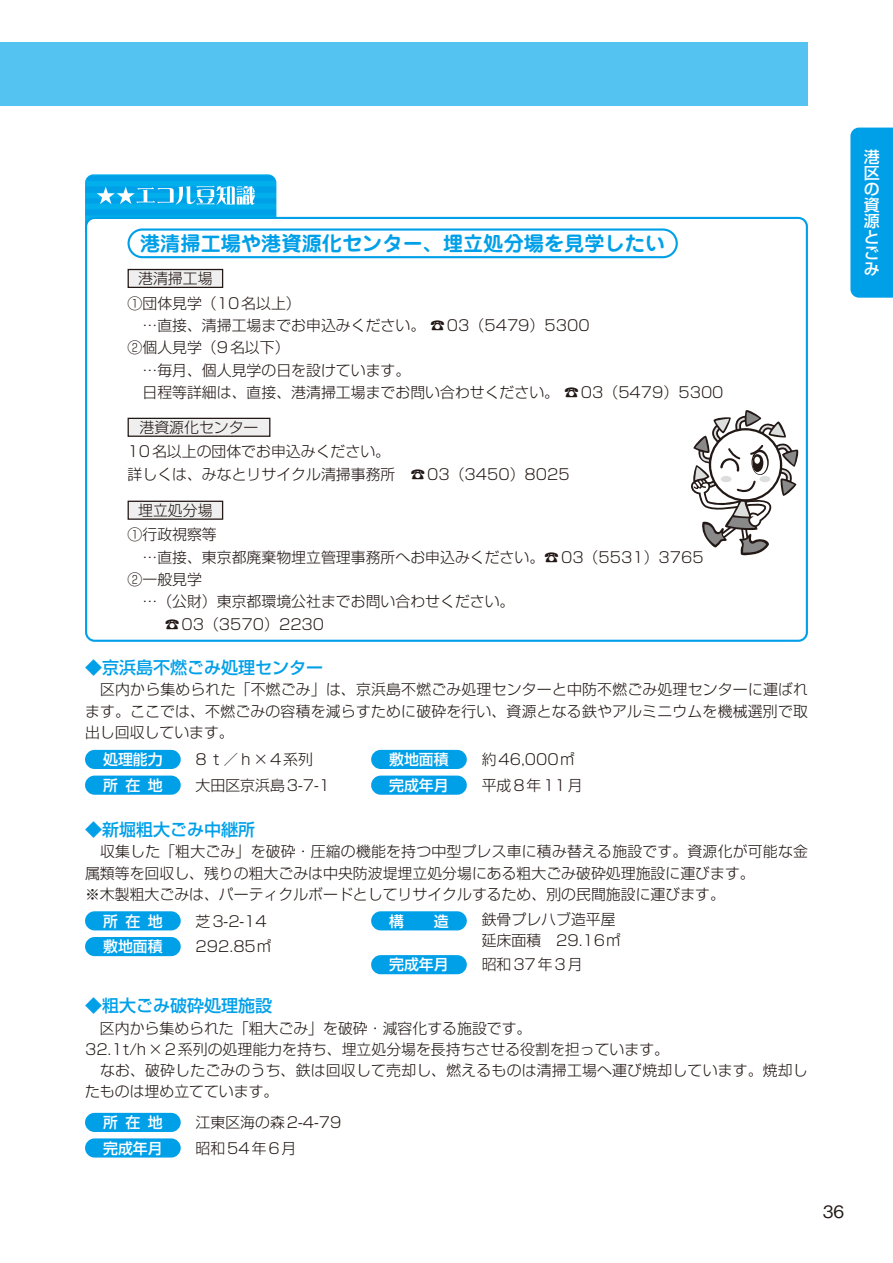
<style>
.page{position:relative;width:893px;height:1263px;background:#fff}
.page>*{position:absolute;margin:0;border:0;box-sizing:border-box;transform-origin:0 0}
.t1{font:700 20.25px "Jun 501 Pro";color:#00a0e9}
.t2{font:500 16.95px "Shin Go Pro";color:#00a0e9}
.t3{font:500 16.95px "Gothic BBB Pro";color:#221815}
.t4{font:500 15.9px/15.9px "Shin Go Pro";color:#fff;text-align:justify}
.t5{font:300 14.85px/21.3px "Shin Go Pro";color:#221815}
.t6{font:500 14.85px "Shin Go Pro";color:#fff}
.t7{font:300 14.85px/25.7px "Shin Go Pro";letter-spacing:.065em;color:#221815}
.t8{font:300 14.85px "Shin Go Pro";letter-spacing:.125em;color:#221815}
</style>
<div class="page">
<div style="left:850px;top:128px;width:43px;height:170px;background:#00a0e9"></div>
<div style="left:0;top:43px;width:808px;height:63px;background:#54c3f1"></div>
<div style="left:85px;top:750px;width:96px;height:19px;background:#00a0e9;border-radius:10px"></div>
<div style="left:85px;top:775px;width:96px;height:20px;background:#00a0e9;border-radius:10px"></div>
<div style="left:371px;top:775px;width:96px;height:20px;background:#00a0e9;border-radius:10px"></div>
<div style="left:371px;top:750px;width:96px;height:19px;background:#00a0e9;border-radius:10px"></div>
<div style="left:85px;top:911px;width:96px;height:19px;background:#00a0e9;border-radius:10px"></div>
<div style="left:85px;top:937px;width:96px;height:19px;background:#00a0e9;border-radius:10px"></div>
<div style="left:371px;top:911px;width:96px;height:19px;background:#00a0e9;border-radius:10px"></div>
<div style="left:371px;top:955px;width:96px;height:19px;background:#00a0e9;border-radius:10px"></div>
<div style="left:85px;top:1113px;width:96px;height:19px;background:#00a0e9;border-radius:10px"></div>
<div style="left:85px;top:1138px;width:96px;height:19px;background:#00a0e9;border-radius:10px"></div>
<div style="left:85px;top:174px;width:191px;height:49px;background:#00a7ea"></div>
<svg style="left:97px;top:186px;width:158px;height:19px"></svg>
<div style="left:86px;top:218px;width:721px;height:423px;background:#fff;border-radius:9px"></div>
<div style="left:85px;top:217px;width:723px;height:425px;border:2px solid #00a0e9;border-radius:9px"></div>
<div style="left:128px;top:228px;width:550px;height:30px;border:2px solid #00a0e9;border-radius:14px"></div>
<div style="left:128px;top:269px;width:95px;height:18px;background:#efefef"></div>
<div style="left:128px;top:269px;width:95px;height:19px;border:1px solid #221815"></div>
<div style="left:128px;top:418px;width:142px;height:18px;background:#efefef"></div>
<div style="left:128px;top:418px;width:142px;height:19px;border:1px solid #221815"></div>
<div style="left:128px;top:501px;width:95px;height:18px;background:#efefef"></div>
<div style="left:128px;top:501px;width:95px;height:19px;border:1px solid #221815"></div>
<svg style="left:691px;top:410px;width:107px;height:145px"></svg>
<h1 class="t1" style="left:140px;top:227px;width:527px">港清掃工場や港資源化センター、埋立処分場を見学したい</h1>
<p class="t5" style="left:128px;top:264px;width:175px;line-height:24.5px;text-indent:11px">港清掃工場<br>①団体見学（10名以上）</p>
<p class="t5" style="left:142px;top:313px;width:449px">…直接、清掃工場までお申込みください。 ☎03（5479）5300</p>
<p class="t5" style="left:128px;top:335px;width:163px">②個人見学（9名以下）</p>
<p class="t5" style="left:142px;top:357px;width:269px">…毎月、個人見学の日を設けています。</p>
<p class="t5" style="left:142px;top:380px;width:583px">日程等詳細は、直接、港清掃工場までお問い合わせください。 ☎03（5479）5300</p>
<p class="t5" style="left:128px;top:413px;width:264px;line-height:24.5px;text-indent:12px">港資源化センター<br>10名以上の団体でお申込みください。</p>
<p class="t5" style="left:128px;top:462px;width:444px">詳しくは、みなとリサイクル清掃事務所　☎03（3450）8025</p>
<p class="t5" style="left:128px;top:496px;width:91px;line-height:24.5px;text-align:center">埋立処分場<br>①行政視察等</p>
<p class="t5" style="left:142px;top:545px;width:563px">…直接、東京都廃棄物埋立管理事務所へお申込みください。☎03（5531）3765</p>
<p class="t5" style="left:128px;top:567px;width:76px">②一般見学</p>
<p class="t5" style="left:142px;top:589px;width:374px">…（公財）東京都環境公社までお問い合わせください。</p>
<p class="t5" style="left:165px;top:611px;width:161px">☎03（3570）2230</p>
<p class="t2" style="left:85px;top:654px;width:240px">◆京浜島不燃ごみ処理センター</p>
<p class="t5" style="left:85px;top:677px;width:725px;text-align:justify;text-indent:15px">区内から集められた「不燃ごみ」は、京浜島不燃ごみ処理センターと中防不燃ごみ処理センターに運ばれます。ここでは、不燃ごみの容積を減らすために破砕を行い、資源となる鉄やアルミニウムを機械選別で取出し回収しています。</p>
<p class="t6" style="left:389px;top:747px;width:61px">敷地面積</p>
<p class="t7" style="left:482px;top:745px;width:102px">約46,000㎡平成8年11月</p>
<p class="t6" style="left:103px;top:747px;width:61px">処理能力</p>
<p class="t5" style="left:196px;top:747px;width:119px">8ｔ／ｈ×4系列</p>
<p class="t6" style="left:103px;top:773px;width:61px">所在地</p>
<p class="t5" style="left:196px;top:773px;width:136px">大田区京浜島3-7-1</p>
<p class="t6" style="left:389px;top:773px;width:61px">完成年月</p>
<p class="t2" style="left:85px;top:815px;width:172px">◆新堀粗大ごみ中継所</p>
<p class="t5" style="left:85px;top:839px;width:724px;text-indent:15px">収集した「粗大ごみ」を破砕・圧縮の機能を持つ中型プレス車に積み替える施設です。資源化が可能な金属類等を回収し、残りの粗大ごみは中央防波堤埋立処分場にある粗大ごみ破砕処理施設に運びます。<br>※木製粗大ごみは、パーティクルボードとしてリサイクルするため、別の民間施設に運びます。</p>
<p class="t6" style="left:103px;top:909px;width:61px">所在地</p>
<p class="t5" style="left:196px;top:908px;width:73px">芝3-2-14</p>
<p class="t6" style="left:103px;top:934px;width:61px">敷地面積</p>
<p class="t5" style="left:196px;top:934px;width:77px">292.85㎡</p>
<p class="t5" style="left:482px;top:907px;width:140px">鉄骨プレハブ造平屋延床面積　29.16㎡</p>
<p class="t8" style="left:482px;top:952px;width:102px">昭和37年3月</p>
<p class="t6" style="left:389px;top:909px;width:61px">構　　造</p>
<p class="t6" style="left:389px;top:952px;width:61px">完成年月</p>
<p class="t2" style="left:85px;top:992px;width:189px">◆粗大ごみ破砕処理施設</p>
<p class="t5" style="left:85px;top:1015px;width:724px">　区内から集められた「粗大ごみ」を破砕・減容化する施設です。<br>32.1t/h×2系列の処理能力を持ち、埋立処分場を長持ちさせる役割を担っています。<br>　なお、破砕したごみのうち、鉄は回収して売却し、燃えるものは清掃工場へ運び焼却しています。焼却したものは埋め立てています。</p>
<p class="t6" style="left:103px;top:1110px;width:61px">所在地</p>
<p class="t5" style="left:196px;top:1110px;width:147px">江東区海の森2-4-79</p>
<p class="t6" style="left:103px;top:1136px;width:61px">完成年月</p>
<p class="t8" style="left:196px;top:1136px;width:102px">昭和54年6月</p>
<p class="t3" style="left:823px;top:1198px;width:23px">36</p>
<p class="t4" style="left:864px;top:147px;width:17px">港区の資源とごみ</p>
</div>
